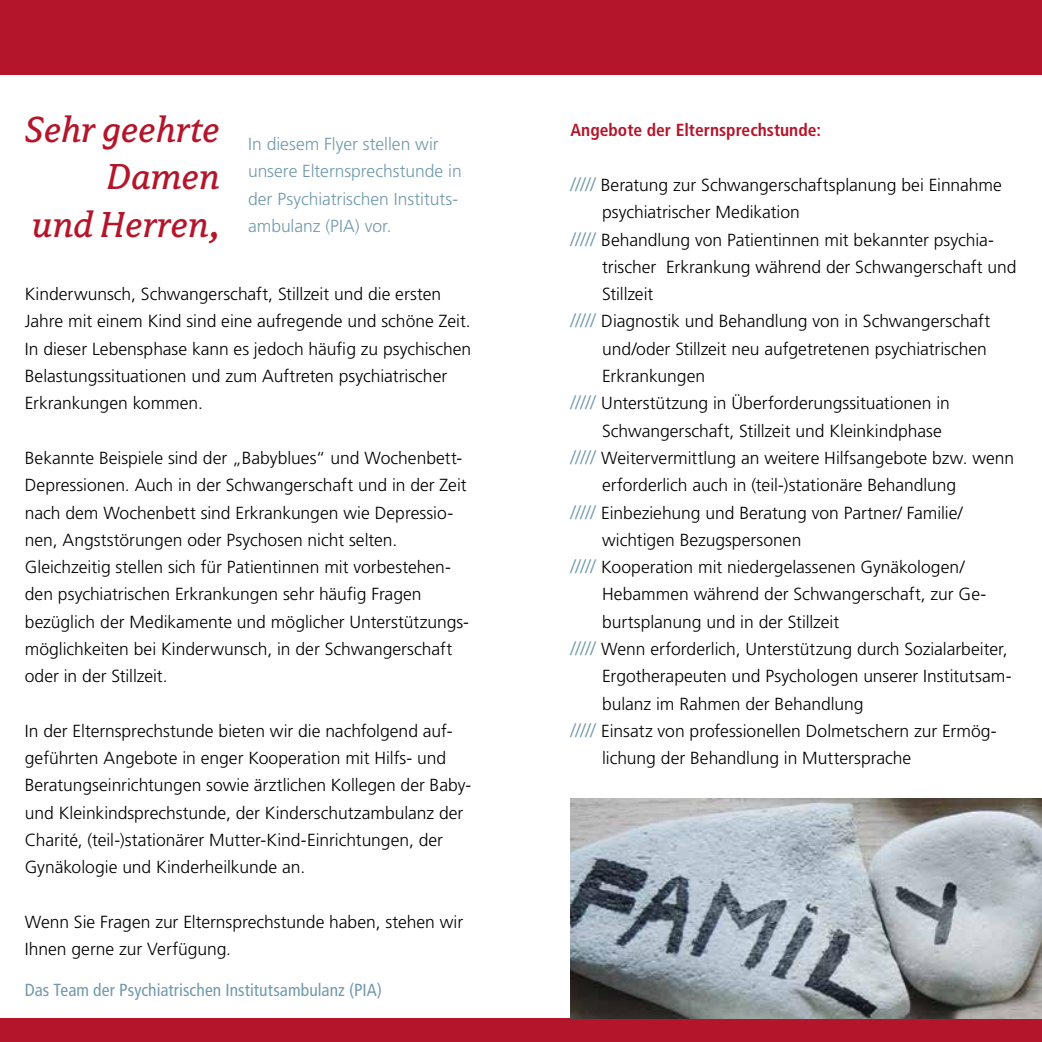
<style>
.page{position:relative;width:1042px;height:1042px;background:#fff}
.page>*{position:absolute;margin:0;border:0;box-sizing:border-box;transform-origin:0 0}
.t1{font:italic 40.25px/47.2px "Avance";color:#b5152b;text-align:right}
.t2{font:300 17.5px/27.3px "Frutiger LT Std";letter-spacing:-.005em;color:#000}
.t3{font:300 17.5px/27.3px "Frutiger LT Std";color:#7199ac}
.t4{font:condensed 17.5px "Frutiger LT Std";letter-spacing:.005em;color:#7199ac}
.t5{font:700 condensed 17.5px "Frutiger LT Std";color:#b5152b}
.s1{font-size:19.25px;color:#7199ac}
</style>
<div class="page">
<div style="left:0;top:0;width:1042px;height:74px;background:#b5152b"></div>
<div style="left:0;top:1018px;width:1042px;height:24px;background:#b5152b"></div>
<img style="left:570px;top:799px;width:472px;height:219px">
<h1 class="t1" style="left:25px;top:106px;width:196px">Sehr geehrte<br>Damen<br>und Herren,</h1>
<p class="t3" style="left:248px;top:131px;width:215px">In diesem Flyer stellen wir unsere Elternsprechstunde in der Psychiatrischen Instituts&shy;ambulanz (PIA) vor.</p>
<p class="t2" style="left:25px;top:281px;width:448px">Kinderwunsch, Schwangerschaft, Stillzeit und die ersten Jahre mit einem Kind sind eine aufregende und schöne Zeit.<br>In dieser Lebensphase kann es jedoch häufig zu psychischen Belastungssituationen und zum Auftreten psychiatrischer Erkrankungen kommen.</p>
<p class="t2" style="left:25px;top:444px;width:446px">Bekannte Beispiele sind der „Babyblues“ und Wochenbett-Depressionen. Auch in der Schwangerschaft und in der Zeit nach dem Wochenbett sind Erkrankungen wie Depressio&shy;nen, Angststörungen oder Psychosen nicht selten.<br>Gleichzeitig stellen sich für Patientinnen mit vorbestehen&shy;den psychiatrischen Erkrankungen sehr häufig Fragen bezüglich der Medikamente und möglicher Unterstützungs&shy;möglichkeiten bei Kinderwunsch, in der Schwangerschaft oder in der Stillzeit.</p>
<p class="t2" style="left:25px;top:717px;width:448px">In der Elternsprechstunde bieten wir die nachfolgend auf&shy;geführten Angebote in enger Kooperation mit Hilfs- und Beratungseinrichtungen sowie ärztlichen Kollegen der Baby&shy;und Kleinkindsprechstunde, der Kinderschutzambulanz der Charité, (teil-)stationärer Mutter-Kind-Einrichtungen, der Gynäkologie und Kinderheilkunde an.</p>
<p class="t2" style="left:25px;top:908px;width:440px">Wenn Sie Fragen zur Elternsprechstunde haben, stehen wir<br>Ihnen gerne zur Verfügung.</p>
<p class="t4" style="left:25px;top:980px;width:359px">Das Team der Psychiatrischen Institutsambulanz (PIA)</p>
<p class="t5" style="left:570px;top:120px;width:252px">Angebote der Elternsprechstunde:</p>
<p class="t2" style="left:570px;top:172px;width:433px"><span class="s1">/////</span> Beratung zur Schwangerschaftsplanung bei Einnahme</p>
<p class="t2" style="left:602px;top:199px;width:199px">psychiatrischer Medikation</p>
<p class="t2" style="left:570px;top:226px;width:425px"><span class="s1">/////</span> Behandlung von Patientinnen mit bekannter psychia-</p>
<p class="t2" style="left:602px;top:253px;width:416px">trischer Erkrankung während der Schwangerschaft und</p>
<p class="t2" style="left:602px;top:281px;width:53px">Stillzeit</p>
<p class="t2" style="left:570px;top:308px;width:421px"><span class="s1">/////</span> Diagnostik und Behandlung von in Schwangerschaft</p>
<p class="t2" style="left:602px;top:335px;width:386px">und/oder Stillzeit neu aufgetretenen psychiatrischen</p>
<p class="t2" style="left:602px;top:363px;width:105px">Erkrankungen</p>
<p class="t2" style="left:570px;top:390px;width:381px"><span class="s1">/////</span> Unterstützung in Überforderungssituationen in</p>
<p class="t2" style="left:602px;top:417px;width:341px">Schwangerschaft, Stillzeit und Kleinkindphase</p>
<p class="t2" style="left:570px;top:444px;width:445px"><span class="s1">/////</span> Weitervermittlung an weitere Hilfsangebote bzw. wenn</p>
<p class="t2" style="left:602px;top:472px;width:356px">erforderlich auch in (teil-)stationäre Behandlung</p>
<p class="t2" style="left:570px;top:499px;width:394px"><span class="s1">/////</span> Einbeziehung und Beratung von Partner/ Familie/</p>
<p class="t2" style="left:602px;top:526px;width:201px">wichtigen Bezugspersonen</p>
<p class="t2" style="left:570px;top:554px;width:395px"><span class="s1">/////</span> Kooperation mit niedergelassenen Gynäkologen/</p>
<p class="t2" style="left:602px;top:581px;width:386px">Hebammen während der Schwangerschaft, zur Ge-</p>
<p class="t2" style="left:602px;top:608px;width:239px">burtsplanung und in der Stillzeit</p>
<p class="t2" style="left:570px;top:635px;width:438px"><span class="s1">/////</span> Wenn erforderlich, Unterstützung durch Sozialarbeiter,</p>
<p class="t2" style="left:602px;top:663px;width:411px">Ergotherapeuten und Psychologen unserer Institutsam-</p>
<p class="t2" style="left:602px;top:690px;width:263px">bulanz im Rahmen der Behandlung</p>
<p class="t2" style="left:570px;top:717px;width:428px"><span class="s1">/////</span> Einsatz von professionellen Dolmetschern zur Ermög-</p>
<p class="t2" style="left:602px;top:745px;width:311px">lichung der Behandlung in Muttersprache</p>
</div>
